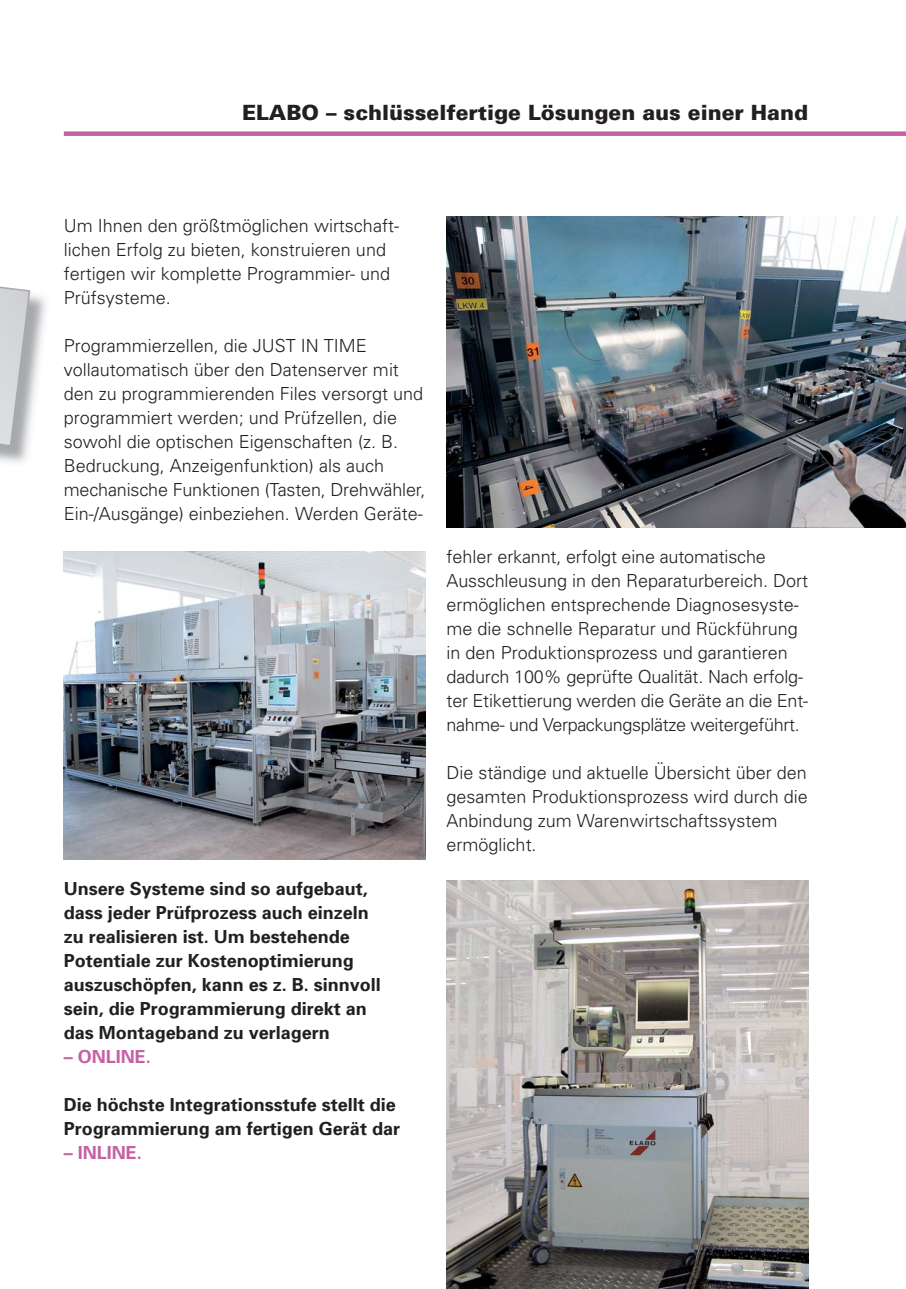
<style>
.page{position:relative;width:906px;height:1289px;background:#fff}
.page>*{position:absolute;margin:0;border:0;box-sizing:border-box;transform-origin:0 0}
.t1{font:900 21px "Univers";color:#231f20}
.t2{font:300 18px/24px "Univers";color:#231f20}
.t3{font:700 18px/24px "Univers";color:#231f20}
.t4{font:700 18px "Univers";color:#c661a5}
</style>
<div class="page">
<img style="left:446px;top:217px;width:460px;height:310px">
<img style="left:64px;top:551px;width:361px;height:308px">
<img style="left:446px;top:880px;width:362px;height:408px">
<img style="left:0;top:294px;width:46px;height:169px">
<svg style="left:0;top:286px;width:31px;height:162px;background:#c9cbcd"></svg>
<div style="left:64px;top:131px;width:842px;height:5px;background:#c661a5"></div>
<p class="t1" style="left:242px;top:104px;width:567px">ELABO – schlüsselfertige Lösungen aus einer Hand</p>
<p class="t2" style="left:64px;top:215px;width:337px">Um Ihnen den größtmöglichen wirtschaft&shy;lichen Erfolg zu bieten, konstruieren und fertigen wir komplette Programmier- und Prüfsysteme.</p>
<p class="t2" style="left:64px;top:335px;width:363px">Programmier zellen, die JUST IN TIME vollautomatisch über den Datenserver mit den zu programmierenden Files versorgt und programmiert werden; und Prüfzellen, die sowohl die optischen Eigenschaften (z. B.<br>Bedruckung, Anzeigenfunktion) als auch mechani sche Funktionen (Tasten, Drehwähler, Ein-/Aus gänge) einbeziehen. Werden Geräte-</p>
<p class="t3" style="left:64px;top:878px;width:319px">Unsere Systeme sind so aufgebaut, dass jeder Prüfprozess auch einzeln zu realisieren ist. Um bestehende Potentiale zur Kostenoptimierung auszuschöpfen, kann es z. B. sinnvoll sein, die Programmierung direkt an das Montageband zu verlagern</p>
<p class="t4" style="left:64px;top:1050px;width:89px">– ONLINE.</p>
<p class="t3" style="left:64px;top:1094px;width:338px">Die höchste Integrationsstufe stellt die<br>Programmierung am fertigen Gerät dar</p>
<p class="t4" style="left:64px;top:1146px;width:80px">– INLINE.</p>
<p class="t2" style="left:446px;top:546px;width:363px">fehler erkannt, erfolgt eine automatische Ausschleu sung in den Repara turbereich. Dort ermög lichen entsprechende Diagnosesyste&shy;me die schnelle Reparatur und Rückführung in den Produktionsprozess und garantieren dadurch 100% geprüfte Qualität. Nach erfolg&shy;ter Etikettierung werden die Geräte an die Ent - nahme- und Ver packungs plätze weitergeführt.</p>
<p class="t2" style="left:446px;top:762px;width:363px">Die ständige und aktuelle Übersicht über den gesamten Produktionsprozess wird durch die Anbindung zum Warenwirtschaftssystem ermöglicht.</p>
</div>
